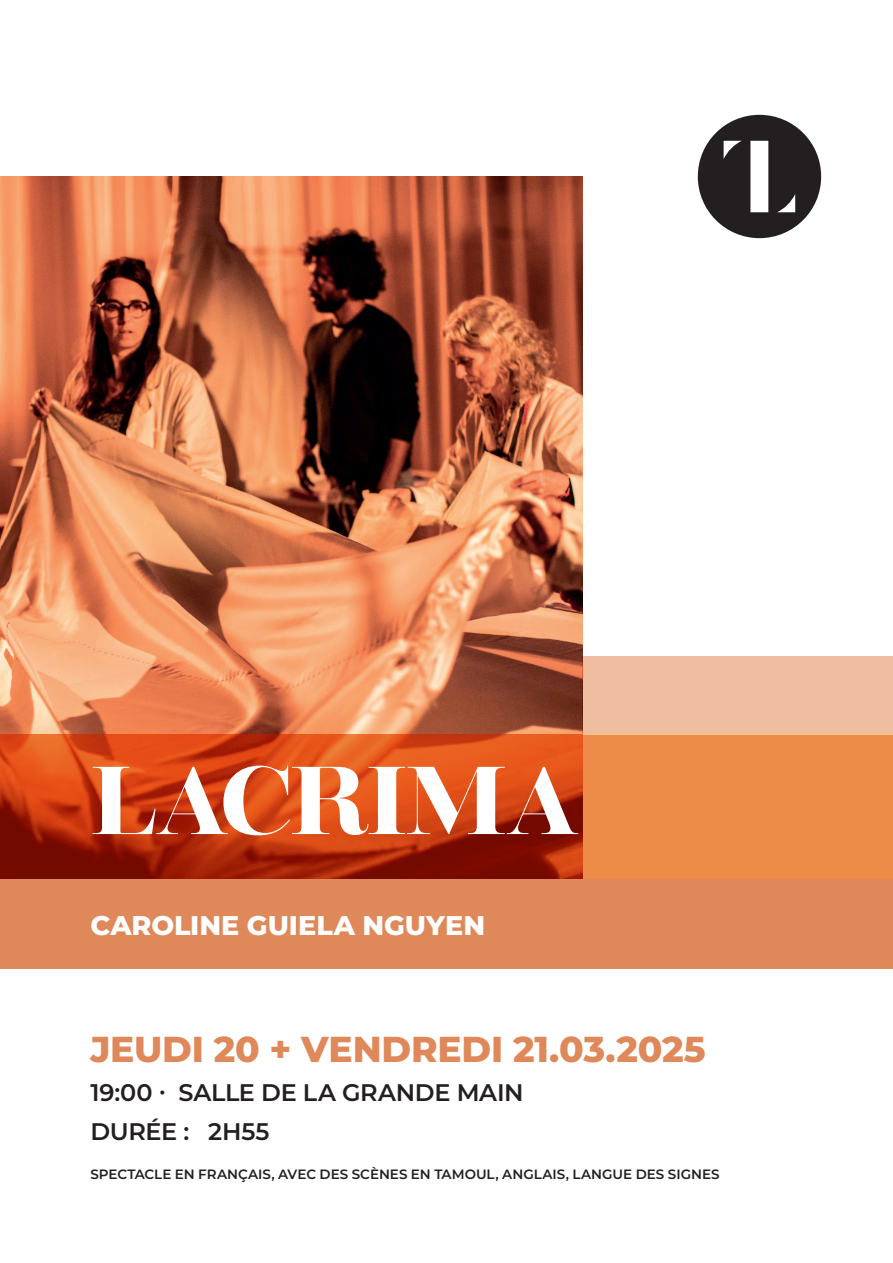
<style>
.page{position:relative;width:893px;height:1263px;background:#fff}
.page>*{position:absolute;margin:0;border:0;box-sizing:border-box;transform-origin:0 0}
.t1{font:700 96px "Encorpada Classic";letter-spacing:-.03em;color:#fff}
.t2{font:800 36px "Montserrat";letter-spacing:-.005em;color:#df8859}
.t3{font:800 27px "Montserrat";color:#fff}
.t4{font:600 24px/38.8px "Montserrat";letter-spacing:-.015em;color:#231f20}
.t5{font:600 13.5px "Montserrat";color:#231f20}
</style>
<div class="page">
<svg style="left:698px;top:115px;width:123px;height:123px"></svg>
<div style="left:0;top:735px;width:893px;height:234px;background:#df8859"></div>
<div style="left:583px;top:656px;width:310px;height:79px;background:#efbea0"></div>
<img style="left:0;top:176px;width:583px;height:559px">
<svg style="left:0;top:735px;width:893px;height:144px;background:#d05623"></svg>
<h1 class="t1" style="left:91px;top:733px;width:490px">LACRIMA</h1>
<h3 class="t3" style="left:90px;top:906px;width:396px">CAROLINE GUIELA NGUYEN</h3>
<h2 class="t2" style="left:90px;top:1023px;width:617px">JEUDI 20 + VENDREDI 21.03.2025</h2>
<h3 class="t4" style="left:90px;top:1072px;width:435px">19:00 · SALLE DE LA GRANDE MAIN<br>DURÉE : 2H55</h3>
<p class="t5" style="left:90px;top:1164px;width:631px">SPECTACLE EN FRANÇAIS, AVEC DES SCÈNES EN TAMOUL, ANGLAIS, LANGUE DES SIGNES</p>
</div>
